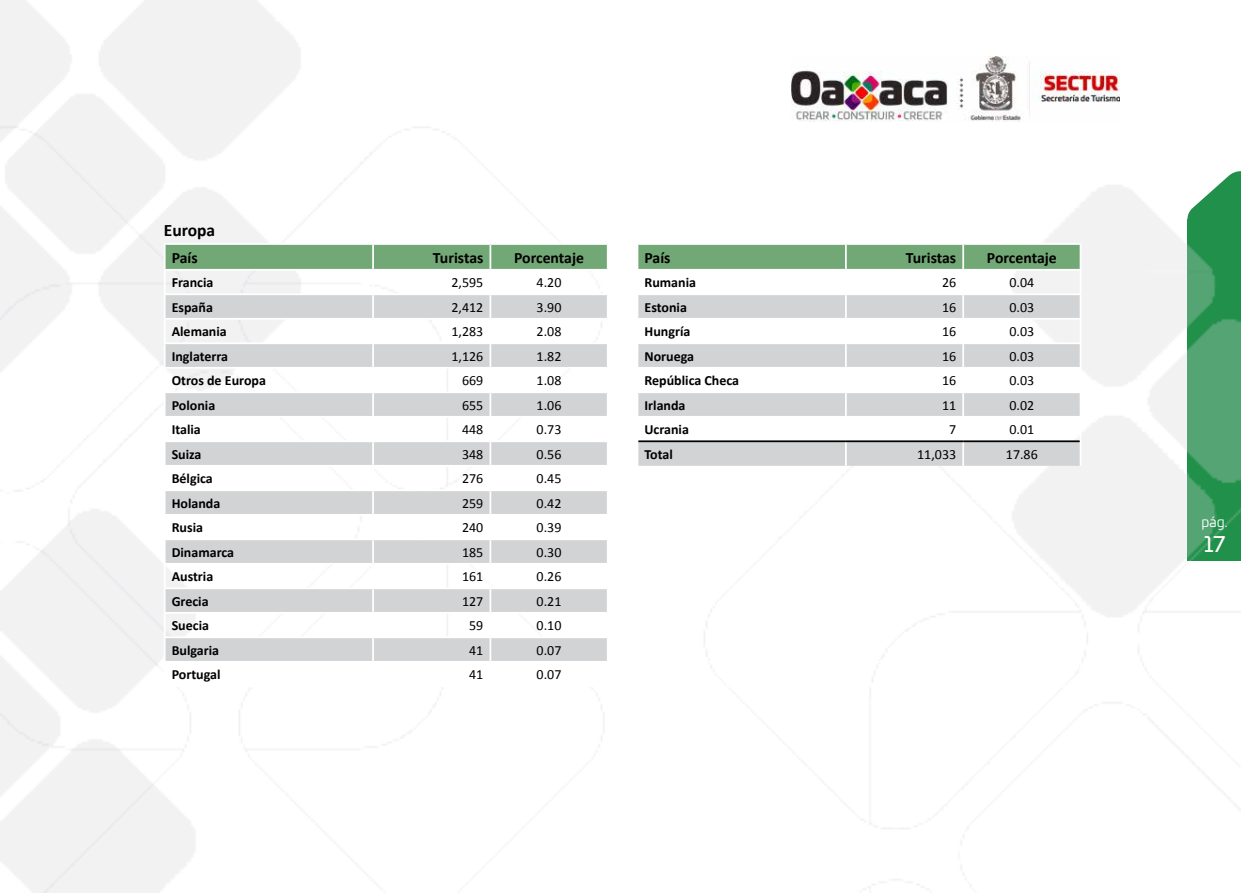
<style>
.page{position:relative;width:1241px;height:893px;background:#fff}
.page>*{position:absolute;margin:0;border:0;box-sizing:border-box;transform-origin:0 0}
.t1{font:21px "Univia Pro";color:#fff}
.t2{font:700 17.5px "Calibri";color:#000}
.t3{font:700 15.75px "Calibri";color:#000}
.t4{font:700 14px "Calibri";color:#000}
.t5{font:14px "Calibri";color:#000}
.t6{font:14px "Univia Pro";color:#fff}
</style>
<div class="page">
<img style="left:1px;top:0;width:1239px;height:893px">
<img style="left:791px;top:57px;width:328px;height:64px">
<hr style="left:164px;top:243px;width:209px;height:2px;background:#fff">
<hr style="left:373px;top:243px;width:117px;height:2px;background:#fff">
<hr style="left:490px;top:243px;width:117px;height:2px;background:#fff">
<hr style="left:607px;top:243px;width:30px;height:2px;background:#fff">
<hr style="left:637px;top:243px;width:208px;height:2px;background:#fff">
<hr style="left:845px;top:243px;width:118px;height:2px;background:#fff">
<hr style="left:963px;top:243px;width:118px;height:2px;background:#fff">
<hr style="left:1079px;top:245px;width:2px;height:24px;background:#fff">
<hr style="left:963px;top:269px;width:118px;height:2px;background:#fff">
<hr style="left:1079px;top:271px;width:2px;height:22px;background:#fff">
<hr style="left:963px;top:293px;width:118px;height:2px;background:#fff">
<hr style="left:1079px;top:295px;width:2px;height:23px;background:#fff">
<hr style="left:963px;top:318px;width:118px;height:2px;background:#fff">
<hr style="left:1079px;top:320px;width:2px;height:22px;background:#fff">
<hr style="left:963px;top:342px;width:118px;height:2px;background:#fff">
<hr style="left:1079px;top:344px;width:2px;height:23px;background:#fff">
<hr style="left:963px;top:367px;width:118px;height:2px;background:#fff">
<hr style="left:1079px;top:369px;width:2px;height:22px;background:#fff">
<hr style="left:963px;top:391px;width:118px;height:2px;background:#fff">
<hr style="left:1079px;top:393px;width:2px;height:23px;background:#fff">
<hr style="left:963px;top:416px;width:118px;height:2px;background:#fff">
<hr style="left:1079px;top:418px;width:2px;height:23px;background:#fff">
<hr style="left:1079px;top:441px;width:2px;height:25px;background:#fff">
<hr style="left:1079px;top:637px;width:2px;height:24px;background:#fff">
<hr style="left:963px;top:661px;width:118px;height:2px;background:#fff">
<svg style="left:164px;top:244px;width:916px;height:441px"></svg>
<hr style="left:1079px;top:663px;width:2px;height:22px;background:#fff">
<hr style="left:164px;top:685px;width:209px;height:2px;background:#fff">
<hr style="left:373px;top:685px;width:117px;height:2px;background:#fff">
<hr style="left:490px;top:685px;width:117px;height:2px;background:#fff">
<hr style="left:607px;top:685px;width:30px;height:2px;background:#fff">
<hr style="left:637px;top:685px;width:208px;height:2px;background:#fff">
<hr style="left:845px;top:685px;width:118px;height:2px;background:#fff">
<hr style="left:963px;top:685px;width:118px;height:2px;background:#fff">
<hr style="left:638px;top:440px;width:207px;height:2px;background:#000">
<hr style="left:845px;top:440px;width:118px;height:2px;background:#000">
<hr style="left:963px;top:440px;width:116px;height:2px;background:#000">
<p class="t2" style="left:164px;top:219px;width:53px">Europa</p>
<p class="t3" style="left:172px;top:247px;width:28px">País</p>
<p class="t3" style="left:433px;top:247px;width:52px">Turistas</p>
<p class="t3" style="left:514px;top:247px;width:71px">Porcentaje</p>
<p class="t3" style="left:644px;top:247px;width:28px">País</p>
<p class="t3" style="left:905px;top:247px;width:52px">Turistas</p>
<p class="t3" style="left:986px;top:247px;width:71px">Porcentaje</p>
<p class="t4" style="left:172px;top:274px;width:43px">Francia</p>
<p class="t5" style="left:451px;top:274px;width:33px">2,595</p>
<p class="t5" style="left:536px;top:274px;width:26px">4.20</p>
<p class="t4" style="left:644px;top:274px;width:53px">Rumania</p>
<p class="t5" style="left:941px;top:274px;width:16px">26</p>
<p class="t5" style="left:1009px;top:274px;width:26px">0.04</p>
<p class="t4" style="left:172px;top:298px;width:43px">España</p>
<p class="t5" style="left:451px;top:298px;width:33px">2,412</p>
<p class="t5" style="left:536px;top:298px;width:26px">3.90</p>
<p class="t4" style="left:644px;top:298px;width:44px">Estonia</p>
<p class="t5" style="left:941px;top:298px;width:16px">16</p>
<p class="t5" style="left:1009px;top:298px;width:26px">0.03</p>
<p class="t4" style="left:172px;top:323px;width:57px">Alemania</p>
<p class="t5" style="left:451px;top:323px;width:33px">1,283</p>
<p class="t5" style="left:536px;top:323px;width:26px">2.08</p>
<p class="t4" style="left:644px;top:323px;width:47px">Hungría</p>
<p class="t5" style="left:941px;top:323px;width:16px">16</p>
<p class="t5" style="left:1009px;top:323px;width:26px">0.03</p>
<p class="t4" style="left:172px;top:347px;width:58px">Inglaterra</p>
<p class="t5" style="left:451px;top:347px;width:33px">1,126</p>
<p class="t5" style="left:536px;top:347px;width:26px">1.82</p>
<p class="t4" style="left:644px;top:347px;width:51px">Noruega</p>
<p class="t5" style="left:941px;top:347px;width:16px">16</p>
<p class="t5" style="left:1009px;top:347px;width:26px">0.03</p>
<p class="t4" style="left:172px;top:372px;width:96px">Otros de Europa</p>
<p class="t5" style="left:462px;top:372px;width:23px">669</p>
<p class="t5" style="left:536px;top:372px;width:26px">1.08</p>
<p class="t4" style="left:644px;top:372px;width:96px">República Checa</p>
<p class="t5" style="left:941px;top:372px;width:16px">16</p>
<p class="t5" style="left:1009px;top:372px;width:26px">0.03</p>
<p class="t4" style="left:172px;top:396px;width:45px">Polonia</p>
<p class="t5" style="left:462px;top:396px;width:23px">655</p>
<p class="t5" style="left:536px;top:396px;width:26px">1.06</p>
<p class="t4" style="left:644px;top:396px;width:43px">Irlanda</p>
<p class="t5" style="left:941px;top:396px;width:16px">11</p>
<p class="t5" style="left:1009px;top:396px;width:26px">0.02</p>
<p class="t4" style="left:172px;top:421px;width:31px">Italia</p>
<p class="t5" style="left:462px;top:421px;width:23px">448</p>
<p class="t5" style="left:536px;top:421px;width:26px">0.73</p>
<p class="t4" style="left:644px;top:421px;width:46px">Ucrania</p>
<p class="t5" style="left:948px;top:421px;width:9px">7</p>
<p class="t5" style="left:1009px;top:421px;width:26px">0.01</p>
<p class="t4" style="left:172px;top:445px;width:31px">Suiza</p>
<p class="t5" style="left:462px;top:445px;width:23px">348</p>
<p class="t5" style="left:536px;top:445px;width:26px">0.56</p>
<p class="t4" style="left:644px;top:445px;width:30px">Total</p>
<p class="t5" style="left:917px;top:445px;width:40px">11,033</p>
<p class="t5" style="left:1005px;top:445px;width:33px">17.86</p>
<p class="t4" style="left:172px;top:470px;width:43px">Bélgica</p>
<p class="t5" style="left:462px;top:470px;width:23px">276</p>
<p class="t5" style="left:536px;top:470px;width:26px">0.45</p>
<p class="t4" style="left:172px;top:494px;width:50px">Holanda</p>
<p class="t5" style="left:462px;top:494px;width:23px">259</p>
<p class="t5" style="left:536px;top:494px;width:26px">0.42</p>
<p class="t4" style="left:172px;top:519px;width:33px">Rusia</p>
<p class="t5" style="left:462px;top:519px;width:23px">240</p>
<p class="t5" style="left:536px;top:519px;width:26px">0.39</p>
<p class="t4" style="left:172px;top:543px;width:64px">Dinamarca</p>
<p class="t5" style="left:462px;top:543px;width:23px">185</p>
<p class="t5" style="left:536px;top:543px;width:26px">0.30</p>
<p class="t4" style="left:172px;top:568px;width:43px">Austria</p>
<p class="t5" style="left:462px;top:568px;width:23px">161</p>
<p class="t5" style="left:536px;top:568px;width:26px">0.26</p>
<p class="t4" style="left:172px;top:592px;width:38px">Grecia</p>
<p class="t5" style="left:462px;top:592px;width:23px">127</p>
<p class="t5" style="left:536px;top:592px;width:26px">0.21</p>
<p class="t4" style="left:172px;top:617px;width:39px">Suecia</p>
<p class="t5" style="left:469px;top:617px;width:16px">59</p>
<p class="t5" style="left:536px;top:617px;width:26px">0.10</p>
<p class="t4" style="left:172px;top:641px;width:49px">Bulgaria</p>
<p class="t5" style="left:469px;top:641px;width:16px">41</p>
<p class="t5" style="left:536px;top:641px;width:26px">0.07</p>
<p class="t4" style="left:172px;top:666px;width:50px">Portugal</p>
<p class="t5" style="left:469px;top:666px;width:16px">41</p>
<p class="t5" style="left:536px;top:666px;width:26px">0.07</p>
<p class="t6" style="left:1201px;top:512px;width:28px">pág.</p>
<h1 class="t1" style="left:1203px;top:528px;width:23px">17</h1>
</div>
